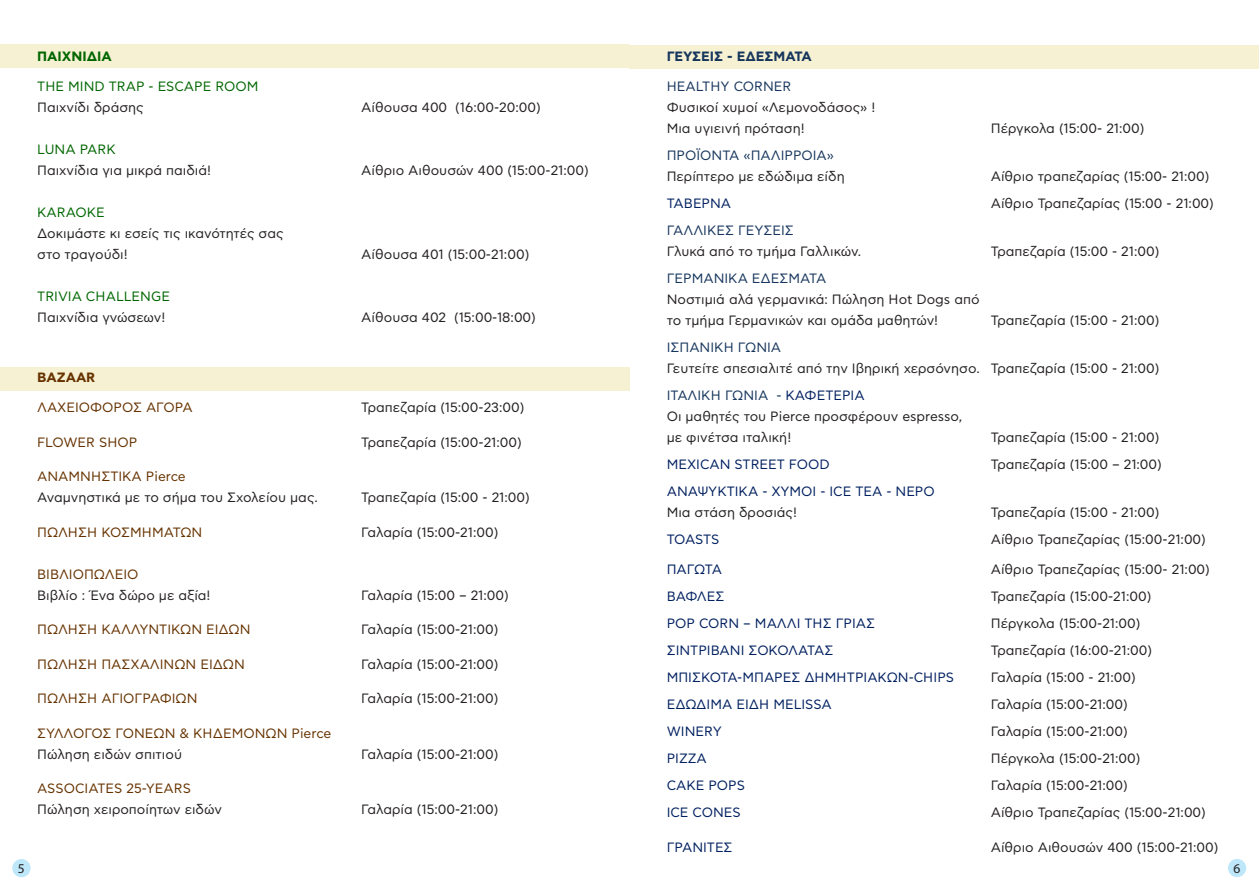
<style>
.page{position:relative;width:1259px;height:893px;background:#fff}
.page>*{position:absolute;margin:0;border:0;box-sizing:border-box;transform-origin:0 0}
.t1{font:13.5px/21px "CF Asty Std";color:#231f20}
.t2{font:13.5px "CF Asty Std";color:#002060}
.t3{font:13.5px "CF Asty Std";color:#630}
.t4{font:13.5px "CF Asty Std";color:#17365d}
.t5{font:13.5px "CF Asty Std";color:#060}
.t6{font:700 13.5px "CF Asty Std";color:#17365d}
.t7{font:700 13.5px "CF Asty Std";color:#060}
.t8{font:700 13.5px "CF Asty Std";color:#630}
.t9{font:13.5px "Myriad Pro";color:#231f20}
.s1{color:#17365d}
.s2{color:#002060}
</style>
<div class="page">
<div style="left:0;top:367px;width:629px;height:23px;background:#f7f1d3"></div>
<div style="left:629px;top:45px;width:630px;height:23px;background:#f7f1d3"></div>
<div style="left:12px;top:859px;width:19px;height:18px;background:#bee7fa;border-radius:50%"></div>
<div style="left:1228px;top:859px;width:18px;height:18px;background:#bee7fa;border-radius:50%"></div>
<div style="left:0;top:45px;width:629px;height:23px;background:#f7f1d3"></div>
<p class="t7" style="left:37px;top:48px;width:76px">ΠΑΙΧΝΙΔΙΑ</p>
<p class="t5" style="left:37px;top:79px;width:223px">THE MIND TRAP - ESCAPE ROOM</p>
<p class="t1" style="left:37px;top:97px;width:108px">Παιχνίδι δράσης</p>
<p class="t1" style="left:361px;top:97px;width:181px">Αίθουσα 400 (16:00-20:00)</p>
<p class="t5" style="left:37px;top:142px;width:80px">LUNA PARK</p>
<p class="t1" style="left:37px;top:160px;width:175px">Παιχνίδια για μικρά παιδιά!</p>
<p class="t1" style="left:361px;top:160px;width:229px">Αίθριο Αιθουσών 400 (15:00-21:00)</p>
<p class="t5" style="left:37px;top:205px;width:69px">KARAOKE</p>
<p class="t1" style="left:37px;top:223px;width:248px">Δοκιμάστε κι εσείς τις ικανότητές σας στο τραγούδι!</p>
<p class="t1" style="left:361px;top:244px;width:169px">Αίθουσα 401 (15:00-21:00)</p>
<p class="t5" style="left:37px;top:289px;width:134px">TRIVIA CHALLENGE</p>
<p class="t1" style="left:37px;top:307px;width:130px">Παιχνίδια γνώσεων!</p>
<p class="t1" style="left:361px;top:307px;width:176px">Αίθουσα 402 (15:00-18:00)</p>
<p class="t8" style="left:37px;top:369px;width:60px">BAZAAR</p>
<p class="t3" style="left:37px;top:400px;width:157px">ΛΑΧΕΙΟΦΟΡΟΣ ΑΓΟΡΑ</p>
<p class="t1" style="left:361px;top:397px;width:165px">Τραπεζαρία (15:00-23:00)</p>
<p class="t3" style="left:37px;top:434px;width:102px">FLOWER SHOP</p>
<p class="t1" style="left:361px;top:432px;width:162px">Τραπεζαρία (15:00-21:00)</p>
<p class="t3" style="left:37px;top:469px;width:150px">ΑΝΑΜΝΗΣΤΙΚΑ Pierce</p>
<p class="t1" style="left:37px;top:487px;width:282px">Αναμνηστικά με το σήμα του Σχολείου μας.</p>
<p class="t1" style="left:361px;top:487px;width:170px">Τραπεζαρία (15:00 - 21:00)</p>
<p class="t3" style="left:37px;top:524px;width:167px">ΠΩΛΗΣΗ ΚΟΣΜΗΜΑΤΩΝ</p>
<p class="t1" style="left:361px;top:522px;width:138px">Γαλαρία (15:00-21:00)</p>
<p class="t3" style="left:37px;top:566px;width:103px">ΒΙΒΛΙΟΠΩΛΕΙΟ</p>
<p class="t1" style="left:37px;top:585px;width:175px">Βιβλίο : Ένα δώρο με αξία!</p>
<p class="t1" style="left:361px;top:585px;width:149px">Γαλαρία (15:00 – 21:00)</p>
<p class="t3" style="left:37px;top:622px;width:215px">ΠΩΛΗΣΗ ΚΑΛΛΥΝΤΙΚΩΝ ΕΙΔΩΝ</p>
<p class="t1" style="left:361px;top:619px;width:138px">Γαλαρία (15:00-21:00)</p>
<p class="t3" style="left:37px;top:656px;width:209px">ΠΩΛΗΣΗ ΠΑΣΧΑΛΙΝΩΝ ΕΙΔΩΝ</p>
<p class="t1" style="left:361px;top:654px;width:138px">Γαλαρία (15:00-21:00)</p>
<p class="t3" style="left:37px;top:691px;width:162px">ΠΩΛΗΣΗ ΑΓΙΟΓΡΑΦΙΩΝ</p>
<p class="t1" style="left:361px;top:688px;width:138px">Γαλαρία (15:00-21:00)</p>
<p class="t3" style="left:37px;top:725px;width:296px">ΣΥΛΛΟΓΟΣ ΓΟΝΕΩΝ &amp; ΚΗΔΕΜΟΝΩΝ Pierce</p>
<p class="t1" style="left:37px;top:744px;width:146px">Πώληση ειδών σπιτιού</p>
<p class="t1" style="left:361px;top:744px;width:138px">Γαλαρία (15:00-21:00)</p>
<p class="t3" style="left:37px;top:781px;width:155px">ASSOCIATES 25-YEARS</p>
<p class="t1" style="left:37px;top:799px;width:186px">Πώληση χειροποίητων ειδών</p>
<p class="t1" style="left:361px;top:799px;width:138px">Γαλαρία (15:00-21:00)</p>
<p class="t6" style="left:666px;top:48px;width:147px">ΓΕΥΣΕΙΣ - ΕΔΕΣΜΑΤΑ</p>
<p class="t4" style="left:666px;top:79px;width:126px">HEALTHY CORNER</p>
<p class="t1" style="left:666px;top:97px;width:210px">Φυσικοί χυμοί «Λεμονοδάσος» !<br>Μια υγιεινή πρόταση!</p>
<p class="t1" style="left:990px;top:118px;width:155px">Πέργκολα (15:00- 21:00)</p>
<p class="t4" style="left:666px;top:148px;width:169px">ΠΡΟΪΟΝΤΑ «ΠΑΛΙΡΡΟΙΑ»</p>
<p class="t1" style="left:666px;top:166px;width:180px">Περίπτερο με εδώδιμα είδη</p>
<p class="t1" style="left:990px;top:166px;width:220px">Αίθριο τραπεζαρίας (15:00- 21:00)</p>
<p class="t2" style="left:666px;top:196px;width:66px">ΤΑΒΕΡΝΑ</p>
<p class="t1" style="left:990px;top:193px;width:225px">Αίθριο Τραπεζαρίας (15:00 - 21:00)</p>
<p class="t4" style="left:666px;top:223px;width:128px">ΓΑΛΛΙΚΕΣ ΓΕΥΣΕΙΣ</p>
<p class="t1" style="left:666px;top:241px;width:196px">Γλυκά από το τμήμα Γαλλικών.</p>
<p class="t1" style="left:990px;top:241px;width:170px">Τραπεζαρία (15:00 - 21:00)</p>
<p class="t4" style="left:666px;top:271px;width:161px">ΓΕΡΜΑΝΙΚΑ ΕΔΕΣΜΑΤΑ</p>
<p class="t1" style="left:666px;top:289px;width:314px">Νοστιμιά αλά γερμανικά: Πώληση Hot Dogs από το τμήμα Γερμανικών και ομάδα μαθητών!</p>
<p class="t1" style="left:990px;top:310px;width:170px">Τραπεζαρία (15:00 - 21:00)</p>
<p class="t4" style="left:666px;top:340px;width:116px">ΙΣΠΑΝΙΚΗ ΓΩΝΙΑ</p>
<p class="t1" style="left:666px;top:355px;width:494px;line-height:27px">Γευτείτε σπεσιαλιτέ από την Ιβηρική χερσόνησο. Τραπεζαρία (15:00 - 21:00)<br><span class="s1">ΙΤΑΛΙΚΗ ΓΩΝΙΑ -</span> <span class="s2">ΚΑΦΕΤΕΡΙΑ</span></p>
<p class="t1" style="left:666px;top:406px;width:297px">Οι μαθητές του Pierce προσφέρουν espresso, με φινέτσα ιταλική!</p>
<p class="t1" style="left:990px;top:427px;width:170px">Τραπεζαρία (15:00 - 21:00)</p>
<p class="t2" style="left:666px;top:457px;width:164px">MEXICAN STREET FOOD</p>
<p class="t1" style="left:990px;top:454px;width:173px">Τραπεζαρία (15:00 – 21:00)</p>
<p class="t2" style="left:666px;top:484px;width:270px">ΑΝΑΨΥΚΤΙΚΑ - ΧΥΜΟΙ - ICE TEA - ΝΕΡΟ</p>
<p class="t1" style="left:666px;top:502px;width:132px">Μια στάση δροσιάς!</p>
<p class="t1" style="left:990px;top:502px;width:170px">Τραπεζαρία (15:00 - 21:00)</p>
<p class="t2" style="left:666px;top:532px;width:54px">ΤOASTS</p>
<p class="t1" style="left:990px;top:529px;width:217px">Αίθριο Tραπεζαρίας (15:00-21:00)</p>
<p class="t2" style="left:666px;top:562px;width:57px">ΠΑΓΩΤΑ</p>
<p class="t1" style="left:990px;top:559px;width:221px">Αίθριο Τραπεζαρίας (15:00- 21:00)</p>
<p class="t2" style="left:666px;top:589px;width:59px">ΒΑΦΛΕΣ</p>
<p class="t1" style="left:990px;top:586px;width:162px">Τραπεζαρία (15:00-21:00)</p>
<p class="t2" style="left:666px;top:616px;width:210px">POP CORN – ΜΑΛΛΙ ΤΗΣ ΓΡΙΑΣ</p>
<p class="t1" style="left:990px;top:613px;width:151px">Πέργκολα (15:00-21:00)</p>
<p class="t2" style="left:666px;top:643px;width:168px">ΣΙΝΤΡΙΒΑΝΙ ΣΟΚΟΛΑΤΑΣ</p>
<p class="t1" style="left:990px;top:640px;width:163px">Τραπεζαρία (16:00-21:00)</p>
<p class="t2" style="left:666px;top:670px;width:289px">ΜΠΙΣΚΟΤΑ-ΜΠΑΡΕΣ ΔΗΜΗΤΡΙΑΚΩΝ-CHIPS</p>
<p class="t1" style="left:990px;top:667px;width:146px">Γαλαρία (15:00 - 21:00)</p>
<p class="t2" style="left:666px;top:697px;width:167px">ΕΔΩΔΙΜΑ ΕΙΔΗ MELISSA</p>
<p class="t1" style="left:990px;top:694px;width:138px">Γαλαρία (15:00-21:00)</p>
<p class="t2" style="left:666px;top:724px;width:57px">WINERY</p>
<p class="t1" style="left:990px;top:721px;width:138px">Γαλαρία (15:00-21:00)</p>
<p class="t2" style="left:666px;top:751px;width:42px">PIZZA</p>
<p class="t1" style="left:990px;top:748px;width:151px">Πέργκολα (15:00-21:00)</p>
<p class="t2" style="left:666px;top:778px;width:80px">CAKE POPS</p>
<p class="t1" style="left:990px;top:775px;width:138px">Γαλαρία (15:00-21:00)</p>
<p class="t2" style="left:666px;top:805px;width:76px">ICE CONES</p>
<p class="t1" style="left:990px;top:802px;width:217px">Αίθριο Τραπεζαρίας (15:00-21:00)</p>
<p class="t2" style="left:666px;top:839px;width:67px">ΓΡΑΝΙΤΕΣ</p>
<p class="t1" style="left:990px;top:837px;width:229px">Αίθριο Αιθουσών 400 (15:00-21:00)</p>
<p class="t9" style="left:18px;top:860px;width:8px">5</p>
<p class="t9" style="left:1233px;top:860px;width:8px">6</p>
</div>
